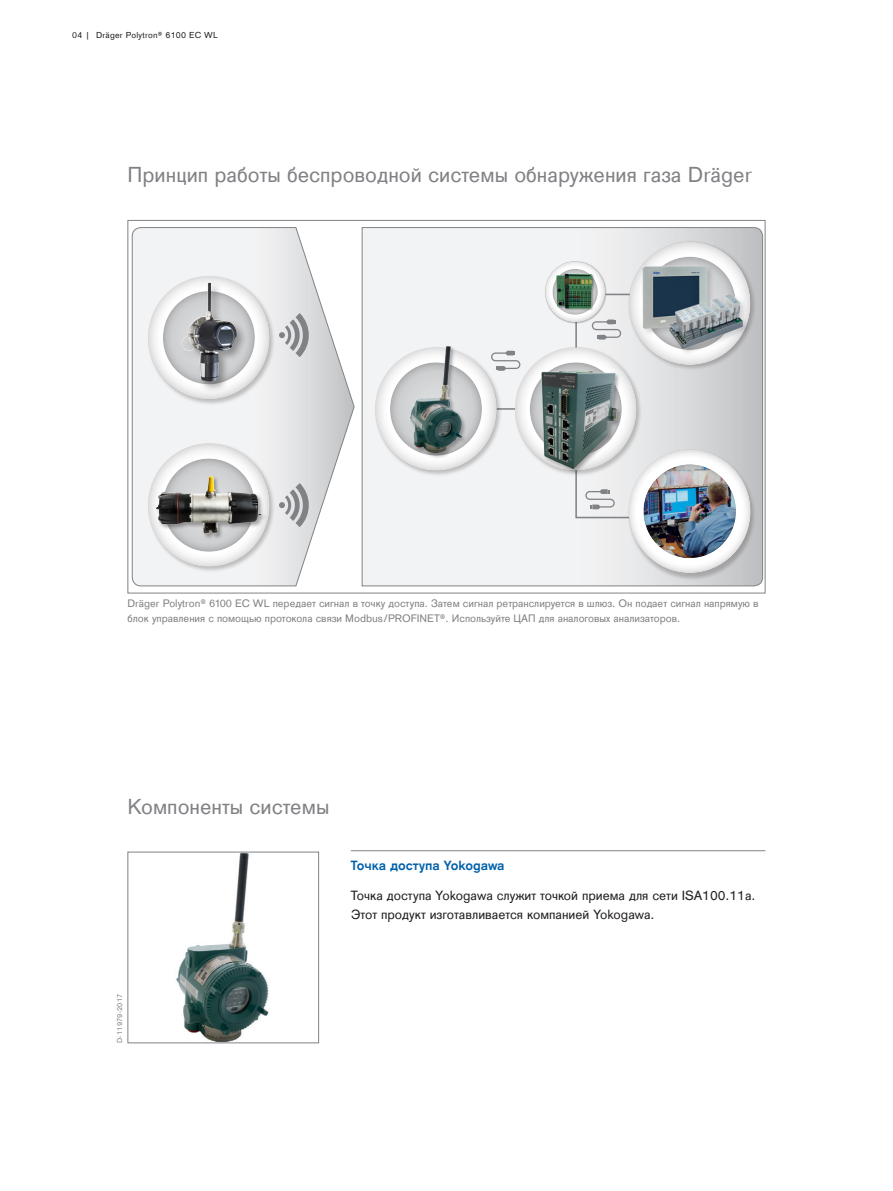
<style>
.page{position:relative;width:893px;height:1191px;background:#fff}
.page>*{position:absolute;margin:0;border:0;box-sizing:border-box;transform-origin:0 0}
.ps_page_hl{font:22.5px "Draeger Sans Global";color:#808285}
.ps_copy{font:13.8px/19.2px "Draeger Sans Global";color:#231f20}
.ps_blue_hl{font:700 13.8px "Draeger Sans Global";color:#0161aa}
.ps_diagram_caption{font:11.25px/14.2px "Draeger Sans Global";color:#808285}
.t1{font:9px "Draeger Sans Global";letter-spacing:.025em;color:#231f20}
.ps_img_number{font:7.5px "Draeger Sans Tab";letter-spacing:.025em;color:#808285}
.s1{font-family:"Draeger Sans Tab"}
.s2{font-family:"Draeger Sans Global"}
</style>
<div class="page">
<svg style="left:132px;top:227px;width:223px;height:359px"></svg>
<svg style="left:361px;top:227px;width:402px;height:359px"></svg>
<hr style="left:489px;top:408px;width:31px;height:2px;background:#808285">
<div style="left:147px;top:275px;width:128px;height:130px;background:#231f20;opacity:.25"></div>
<div style="left:147px;top:275px;width:125px;height:127px;background:#231f20;opacity:.35"></div>
<div style="left:162px;top:291px;width:95px;height:96px;background:#231f20;opacity:.35"></div>
<div style="left:179px;top:280px;width:69px;height:112px;background:#231f20;opacity:.4"></div>
<img style="left:181px;top:282px;width:56px;height:100px">
<div style="left:147px;top:442px;width:128px;height:130px;background:#231f20;opacity:.25"></div>
<div style="left:147px;top:442px;width:125px;height:127px;background:#231f20;opacity:.35"></div>
<div style="left:162px;top:458px;width:95px;height:96px;background:#231f20;opacity:.35"></div>
<div style="left:155px;top:475px;width:112px;height:65px;background:#231f20;opacity:.4"></div>
<img style="left:156px;top:476px;width:105px;height:58px">
<div style="left:374px;top:346px;width:129px;height:130px;background:#231f20;opacity:.25"></div>
<div style="left:374px;top:346px;width:126px;height:127px;background:#231f20;opacity:.35"></div>
<div style="left:389px;top:362px;width:95px;height:96px;background:#231f20;opacity:.35"></div>
<div style="left:409px;top:345px;width:58px;height:114px;background:#231f20;opacity:.4"></div>
<img style="left:407px;top:346px;width:59px;height:108px">
<svg style="left:491px;top:351px;width:23px;height:20px"></svg>
<svg style="left:279px;top:313px;width:33px;height:44px"></svg>
<hr style="left:606px;top:294px;width:31px;height:1px;background:#808285">
<hr style="left:575px;top:319px;width:2px;height:32px;background:#808285">
<div style="left:628px;top:240px;width:128px;height:131px;background:#231f20;opacity:.25"></div>
<div style="left:627px;top:240px;width:126px;height:127px;background:#231f20;opacity:.35"></div>
<div style="left:642px;top:264px;width:109px;height:92px;background:#231f20;opacity:.2"></div>
<img style="left:634px;top:255px;width:113px;height:98px">
<svg style="left:279px;top:483px;width:33px;height:44px"></svg>
<svg style="left:592px;top:319px;width:29px;height:20px"></svg>
<div style="left:514px;top:346px;width:128px;height:130px;background:#231f20;opacity:.25"></div>
<div style="left:514px;top:346px;width:125px;height:127px;background:#231f20;opacity:.35"></div>
<div style="left:529px;top:362px;width:95px;height:96px;background:#231f20;opacity:.35"></div>
<div style="left:540px;top:370px;width:83px;height:104px;background:#231f20;opacity:.4"></div>
<img style="left:529px;top:369px;width:93px;height:101px">
<div style="left:627px;top:450px;width:130px;height:130px;background:#231f20;opacity:.25"></div>
<div style="left:628px;top:449px;width:124px;height:126px;background:#231f20;opacity:.35"></div>
<svg style="left:575px;top:464px;width:68px;height:94px"></svg>
<div style="left:643px;top:464px;width:95px;height:96px;background:#231f20;opacity:.35"></div>
<div style="left:544px;top:261px;width:64px;height:64px;background:#231f20;opacity:.35"></div>
<div style="left:552px;top:269px;width:49px;height:48px;background:#231f20;opacity:.35"></div>
<div style="left:556px;top:273px;width:39px;height:38px;background:#231f20;opacity:.4"></div>
<img style="left:553px;top:272px;width:44px;height:38px">
<img style="left:176px;top:853px;width:93px;height:188px">
<div style="left:128px;top:851px;width:191px;height:192px;border:1px solid #808285"></div>
<hr style="left:351px;top:850px;width:414px;height:1px;background:#808285">
<p class="t1" style="left:72px;top:29px;width:147px">04 | Dräger Polytron® <span class="s1">6100</span> EC WL</p>
<p class="ps_page_hl" style="left:128px;top:161px;width:626px">Принцип работы беспроводной системы обнаружения газа Dräger</p>
<p class="ps_diagram_caption" style="left:128px;top:596px;width:632px">Dräger Polytron® 6100 EC WL передает сигнал в точку доступа. Затем сигнал ретранслируется в шлюз. Он подает сигнал напрямую в блок управления с помощью протокола связи Modbus/PROFINET®. Используйте ЦАП для аналоговых анализаторов.</p>
<p class="ps_page_hl" style="left:128px;top:792px;width:203px">Компоненты системы</p>
<p class="ps_blue_hl" style="left:351px;top:856px;width:155px">Точка доступа Yokogawa</p>
<p class="ps_copy" style="left:351px;top:885px;width:406px">Точка доступа Yokogawa служит точкой приема для сети ISA<span class="s1">100</span>.<span class="s1">11</span>a.<br>Этот продукт изготавливается компанией Yokogawa.</p>
<p class="ps_img_number" style="left:114px;top:1043px;width:51px;rotate:-90deg"><span class="s2">D-</span>11979<span class="s2">-</span>2017</p>
</div>
